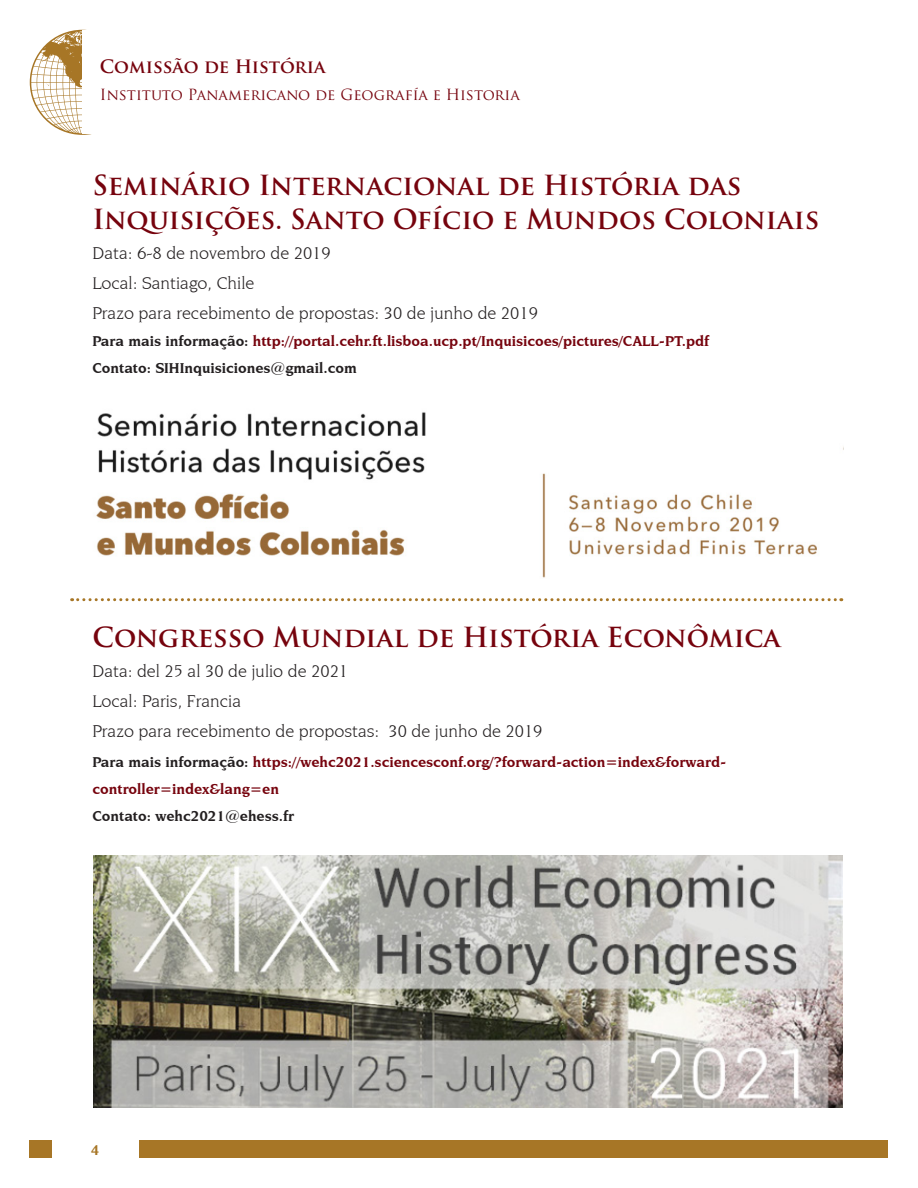
<style>
.page{position:relative;width:918px;height:1188px;background:#fff}
.page>*{position:absolute;margin:0;border:0;box-sizing:border-box;transform-origin:0 0}
.t1{font:700 27px/34.5px "Trajan Pro";color:#76030d}
.t2{font:18px "Novarese IT Cby BT";color:#231f20}
.t3{font:700 18px "Trajan Pro";color:#76030d}
.t4{font:700 15px/27px "Novarese IT Cby BT";color:#76030d}
.t5{font:700 15px "Novarese IT Cby BT";color:#231f20}
.t6{font:15px "Trajan Pro";color:#76030d}
.t7{font:700 15px "Novarese IT Cby BT";color:#a77626}
.s1{color:#231f20}
</style>
<div class="page">
<div style="left:30px;top:1140px;width:858px;height:18px;background:#a77626"></div>
<div style="left:52px;top:1140px;width:86px;height:19px;background:#fff"></div>
<svg style="left:30px;top:30px;width:62px;height:105px"></svg>
<div style="left:82px;top:30px;width:63px;height:104px;background:#fff"></div>
<svg style="left:72px;top:598px;width:770px;height:3px"></svg>
<img style="left:96px;top:412px;width:721px;height:166px">
<img style="left:94px;top:856px;width:748px;height:252px">
<p class="t3" style="left:100px;top:55px;width:227px">Comissão de História</p>
<p class="t6" style="left:100px;top:85px;width:421px">Instituto Panamericano de Geografía e Historia</p>
<p class="t1" style="left:93px;top:168px;width:728px">Seminário Internacional de História das<br>Inquisições. Santo Ofício e Mundos Coloniais</p>
<p class="t2" style="left:93px;top:243px;width:240px">Data: 6-8 de novembro de 2019</p>
<p class="t2" style="left:93px;top:273px;width:163px">Local: Santiago, Chile</p>
<p class="t2" style="left:93px;top:303px;width:447px">Prazo para recebimento de propostas: 30 de junho de 2019</p>
<p class="t4" style="left:93px;top:327px;width:618px"><span class="s1">Para mais informação:</span> http://portal.cehr.ft.lisboa.ucp.pt/Inquisicoes/pictures/CALL-PT.pdf</p>
<p class="t5" style="left:93px;top:359px;width:266px">Contato: SIHInquisiciones@gmail.com</p>
<p class="t1" style="left:93px;top:620px;width:690px">Congresso Mundial de História Econômica</p>
<p class="t2" style="left:93px;top:660px;width:257px">Data: del 25 al 30 de julio de 2021</p>
<p class="t2" style="left:93px;top:690px;width:150px">Local: Paris, Francia</p>
<p class="t2" style="left:93px;top:720px;width:452px">Prazo para recebimento de propostas: 30 de junho de 2019</p>
<p class="t4" style="left:93px;top:748px;width:635px"><span class="s1">Para mais informação:</span> https://wehc2021.sciencesconf.org/?forward-action=index&amp;forward&shy;controller=index&amp;lang=en</p>
<p class="t5" style="left:93px;top:807px;width:203px">Contato: wehc2021@ehess.fr</p>
<p class="t7" style="left:91px;top:1141px;width:10px">4</p>
</div>
